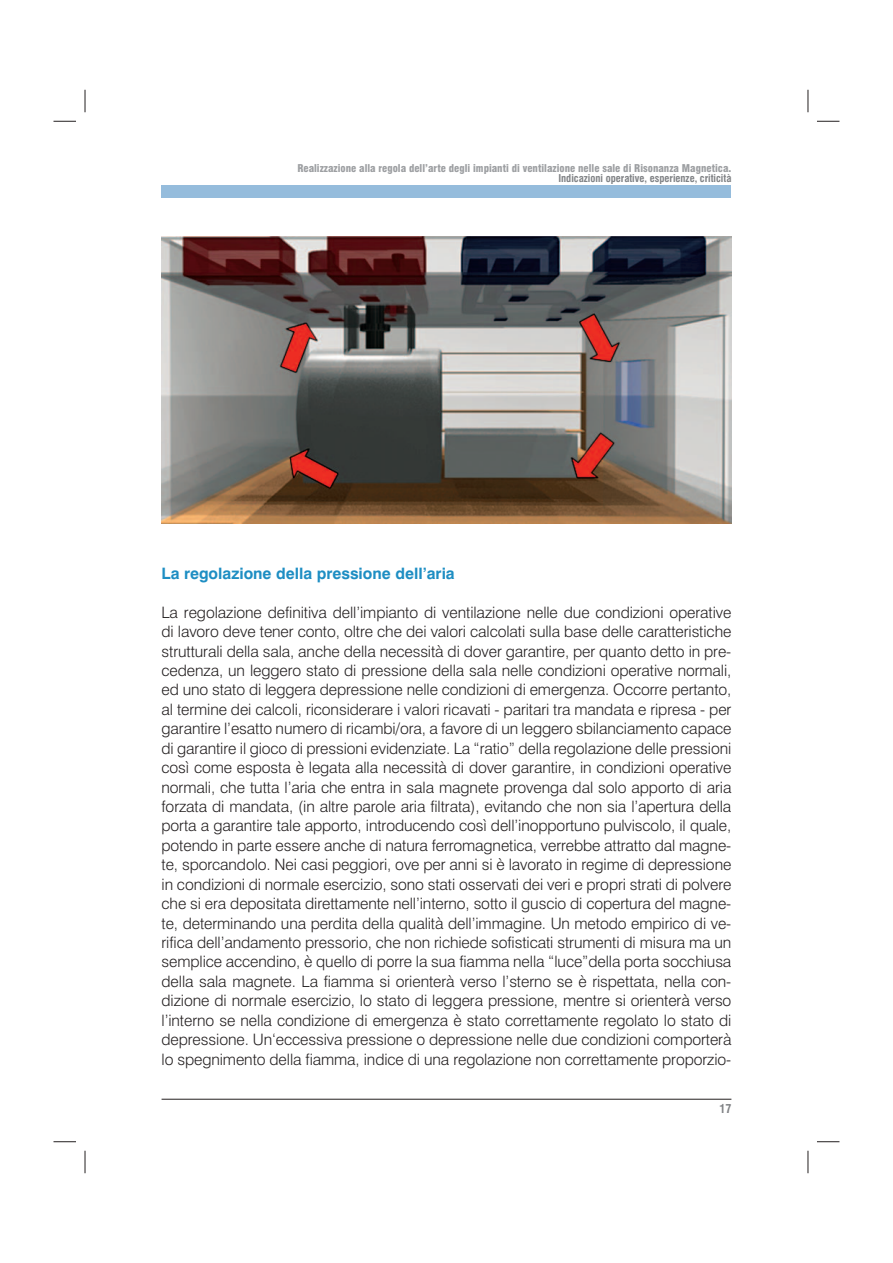
<style>
.page{position:relative;width:893px;height:1263px;background:#fff}
.page>*{position:absolute;margin:0;border:0;box-sizing:border-box;transform-origin:0 0}
.t1{font:300 15.75px/19.4px "Swiss 721 BT";letter-spacing:-.005em;color:#231f20;text-align:justify}
.t2{font:700 15.75px "Swiss 721 BT";color:#1e8ec3}
.t3{font:700 condensed 12px "Swiss 721 BT";color:#808285}
.t4{font:900 condensed 10.5px "Swiss 721 BT";color:#9d9fa2}
.t5{font:700 condensed 10.5px "Swiss 721 BT";color:#808285}
</style>
<div class="page">
<div style="left:162px;top:185px;width:569px;height:13px;background:#95bcdc"></div>
<hr style="left:162px;top:1099px;width:569px;height:1px;background:#231f20">
<img style="left:162px;top:236px;width:569px;height:288px">
<svg style="left:53px;top:121px;width:23px;height:1px"></svg>
<svg style="left:817px;top:121px;width:22px;height:1px"></svg>
<svg style="left:53px;top:1141px;width:23px;height:1px"></svg>
<svg style="left:817px;top:1141px;width:22px;height:1px"></svg>
<svg style="left:85px;top:90px;width:1px;height:22px"></svg>
<svg style="left:85px;top:1151px;width:1px;height:22px"></svg>
<svg style="left:808px;top:90px;width:1px;height:22px"></svg>
<svg style="left:808px;top:1151px;width:1px;height:22px"></svg>
<p class="t4" style="left:297px;top:164px;width:436px">Realizzazione alla regola dell’arte degli impianti di ventilazione nelle sale di Risonanza Magnetica.</p>
<p class="t5" style="left:558px;top:174px;width:174px">Indicazioni operative, esperienze, criticità</p>
<p class="t2" style="left:162px;top:567px;width:295px">La regolazione della pressione dell’aria</p>
<p class="t1" style="left:162px;top:604px;width:571px">La regolazione definitiva dell’impianto di ventilazione nelle due condizioni operative di lavoro deve tener conto, oltre che dei valori calcolati sulla base delle caratteristiche strutturali della sala, anche della necessità di dover garantire, per quanto detto in pre&shy;cedenza, un leggero stato di pressione della sala nelle condizioni operative normali, ed uno stato di leggera depressione nelle condizioni di emergenza. Occorre pertanto, al termine dei calcoli, riconsiderare i valori ricavati - paritari tra mandata e ripresa - per garantire l’esatto numero di ricambi/ora, a favore di un leggero sbilanciamento capace di garantire il gioco di pressioni evidenziate. La “ratio” della regolazione delle pressioni così come esposta è legata alla necessità di dover garantire, in condizioni operative normali, che tutta l’aria che entra in sala magnete provenga dal solo apporto di aria forzata di mandata, (in altre parole aria filtrata), evitando che non sia l’apertura della porta a garantire tale apporto, introducendo così dell’inopportuno pulviscolo, il quale, potendo in parte essere anche di natura ferromagnetica, verrebbe attratto dal magne&shy;te, sporcandolo. Nei casi peggiori, ove per anni si è lavorato in regime di depressione in condizioni di normale esercizio, sono stati osservati dei veri e propri strati di polvere che si era depositata direttamente nell’interno, sotto il guscio di copertura del magne&shy;te, determinando una perdita della qualità dell’immagine. Un metodo empirico di ve&shy;rifica dell’andamento pressorio, che non richiede sofisticati strumenti di misura ma un semplice accendino, è quello di porre la sua fiamma nella “luce”della porta socchiusa della sala magnete. La fiamma si orienterà verso l’sterno se è rispettata, nella con&shy;dizione di normale esercizio, lo stato di leggera pressione, mentre si orienterà verso l’interno se nella condizione di emergenza è stato correttamente regolato lo stato di depressione. Un‘eccessiva pressione o depressione nelle due condizioni comporterà lo spegnimento della fiamma, indice di una regolazione non correttamente proporzio-</p>
<p class="t3" style="left:719px;top:1104px;width:13px">17</p>
</div>
